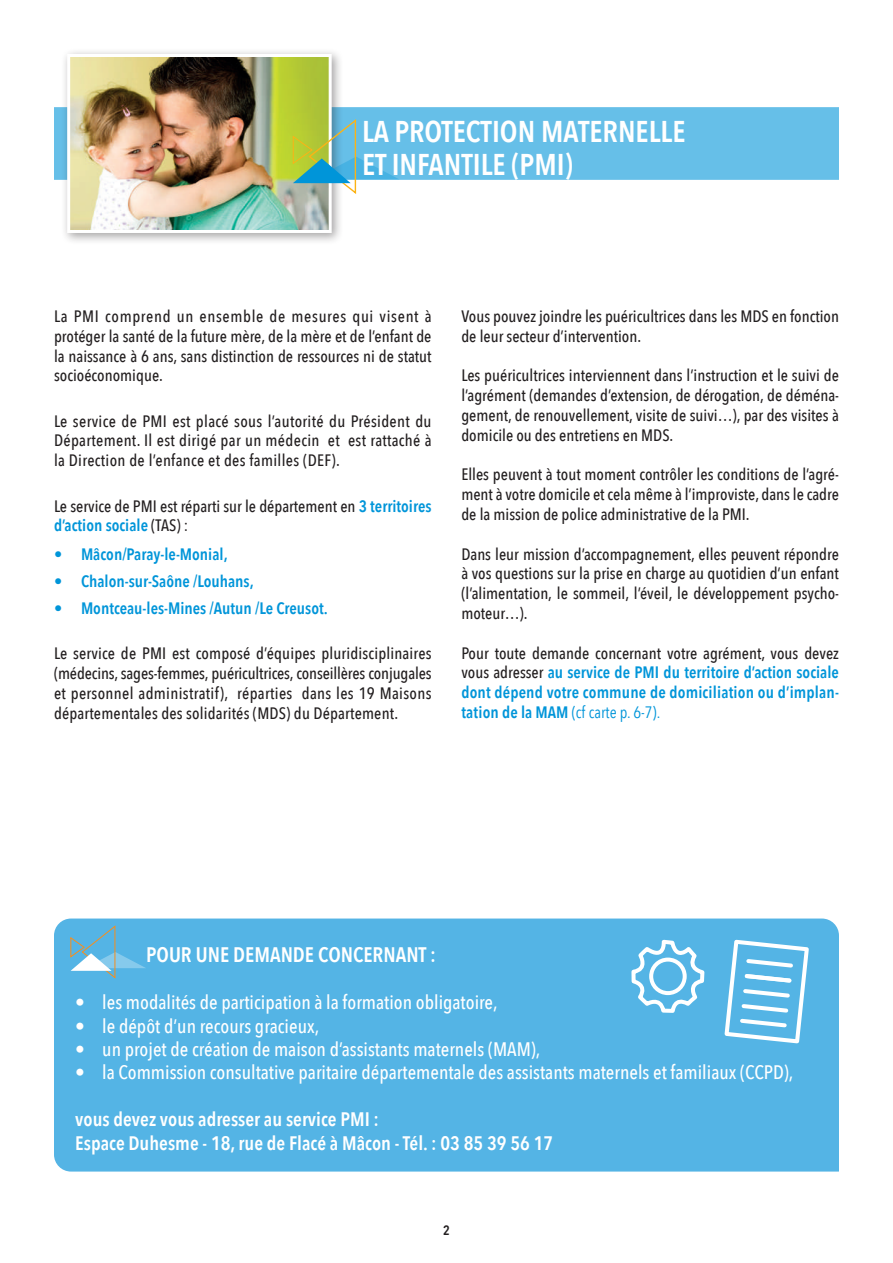
<style>
.page{position:relative;width:893px;height:1263px;background:#fff}
.page>*{position:absolute;margin:0;border:0;box-sizing:border-box;transform-origin:0 0}
.t1{font:600 30px/33px "Avenir Next Condensed";color:#fff}
.t2{font:600 21px "Avenir Next Condensed";color:#fff}
.t3{font:500 19.5px "Avenir Next Condensed";color:#fff}
.t4{font:600 19.5px/23.4px "Avenir Next Condensed";color:#fff}
.t5{font:500 16.5px/19.8px "Avenir Next Condensed";color:#231f20;text-align:justify}
.t6{font:600 16.5px/19.8px "Avenir Next Condensed";color:#0095d9;text-align:justify}
.t7{font:600 13.5px "Avenir Next Condensed";color:#231f20}
.s1{font-weight:600;color:#0095d9}
.s2{font-weight:500;color:#231f20}
.s3{font-weight:400}
</style>
<div class="page">
<div style="left:54px;top:107px;width:785px;height:73px;background:#66bfe8"></div>
<div style="left:61px;top:48px;width:283px;height:197px;background:#231f20;opacity:.4"></div>
<img style="left:71px;top:58px;width:257px;height:171px">
<div style="left:67px;top:54px;width:265px;height:179px;border:3px solid #fff"></div>
<svg style="left:292px;top:119px;width:107px;height:77px;background:#87c1b6"></svg>
<div style="left:54px;top:918px;width:785px;height:253px;background:#54b4e5"></div>
<svg style="left:70px;top:925px;width:76px;height:55px;background:#6dbae0"></svg>
<svg style="left:722px;top:937px;width:89px;height:109px"></svg>
<svg style="left:629px;top:939px;width:82px;height:82px;background:#72c1e9"></svg>
<div style="left:649px;top:957px;width:38px;height:38px;border:4px solid #fff;border-radius:50%"></div>
<h1 class="t1" style="left:362px;top:114px;width:325px">LA PROTECTION MATERNELLE<br>ET INFANTILE (PMI)</h1>
<p class="t5" style="left:54px;top:306px;width:379px">La PMI comprend un ensemble de mesures qui visent à protéger la santé de la future mère, de la mère et de l’enfant de la naissance à 6 ans, sans distinction de ressources ni de statut socioéconomique.</p>
<p class="t5" style="left:54px;top:411px;width:379px">Le service de PMI est placé sous l’autorité du Président du Département. Il est dirigé par un médecin et est rattaché à la Direction de l’enfance et des familles (DEF).</p>
<p class="t5" style="left:54px;top:496px;width:379px">Le service de PMI est réparti sur le département en <span class="s1">3 territoires d’action sociale</span> (TAS) :</p>
<p class="t6" style="left:54px;top:544px;width:175px">• Mâcon/Paray-le-Monial,</p>
<p class="t6" style="left:54px;top:571px;width:201px">• Chalon-sur-Saône /Louhans,</p>
<p class="t6" style="left:54px;top:598px;width:275px">• Montceau-les-Mines /Autun /Le Creusot.</p>
<p class="t5" style="left:54px;top:644px;width:379px">Le service de PMI est composé d’équipes pluridisciplinaires (médecins, sages-femmes, puéricultrices, conseillères conjugales et personnel administratif), réparties dans les 19 Maisons départementales des solidarités (MDS) du Département.</p>
<p class="t5" style="left:461px;top:306px;width:379px">Vous pouvez joindre les puéricultrices dans les MDS en fonction de leur secteur d’intervention.</p>
<p class="t5" style="left:461px;top:366px;width:379px">Les puéricultrices interviennent dans l’instruction et le suivi de l’agrément (demandes d’extension, de dérogation, de déména&shy;gement, de renouvellement, visite de suivi…), par des visites à domicile ou des entretiens en MDS.</p>
<p class="t5" style="left:461px;top:465px;width:379px">Elles peuvent à tout moment contrôler les conditions de l’agré&shy;ment à votre domicile et cela même à l’improviste, dans le cadre de la mission de police administrative de la PMI.</p>
<p class="t5" style="left:461px;top:544px;width:379px">Dans leur mission d’accompagnement, elles peuvent répondre à vos questions sur la prise en charge au quotidien d’un enfant (l’alimentation, le sommeil, l’éveil, le développement psycho&shy;moteur…).</p>
<p class="t6" style="left:461px;top:642px;width:379px"><span class="s2">Pour toute demande concernant votre agrément, vous devez vous adresser</span> au service de PMI du territoire d’action sociale dont dépend votre commune de domiciliation ou d’implan&shy;tation de la MAM <span class="s3">(cf carte p. 6-7).</span></p>
<p class="t2" style="left:146px;top:937px;width:291px">POUR UNE DEMANDE CONCERNANT :</p>
<p class="t3" style="left:75px;top:990px;width:424px">• les modalités de participation à la formation obligatoire,</p>
<p class="t3" style="left:75px;top:1014px;width:245px">• le dépôt d’un recours gracieux,</p>
<p class="t3" style="left:75px;top:1037px;width:467px">• un projet de création de maison d’assistants maternels (MAM),</p>
<p class="t3" style="left:75px;top:1061px;width:720px">• la Commission consultative paritaire départementale des assistants maternels et familiaux (CCPD),</p>
<p class="t4" style="left:75px;top:1107px;width:479px">vous devez vous adresser au service PMI :<br>Espace Duhesme - 18, rue de Flacé à Mâcon - Tél. : 03 85 39 56 17</p>
<p class="t7" style="left:443px;top:1219px;width:8px">2</p>
</div>
